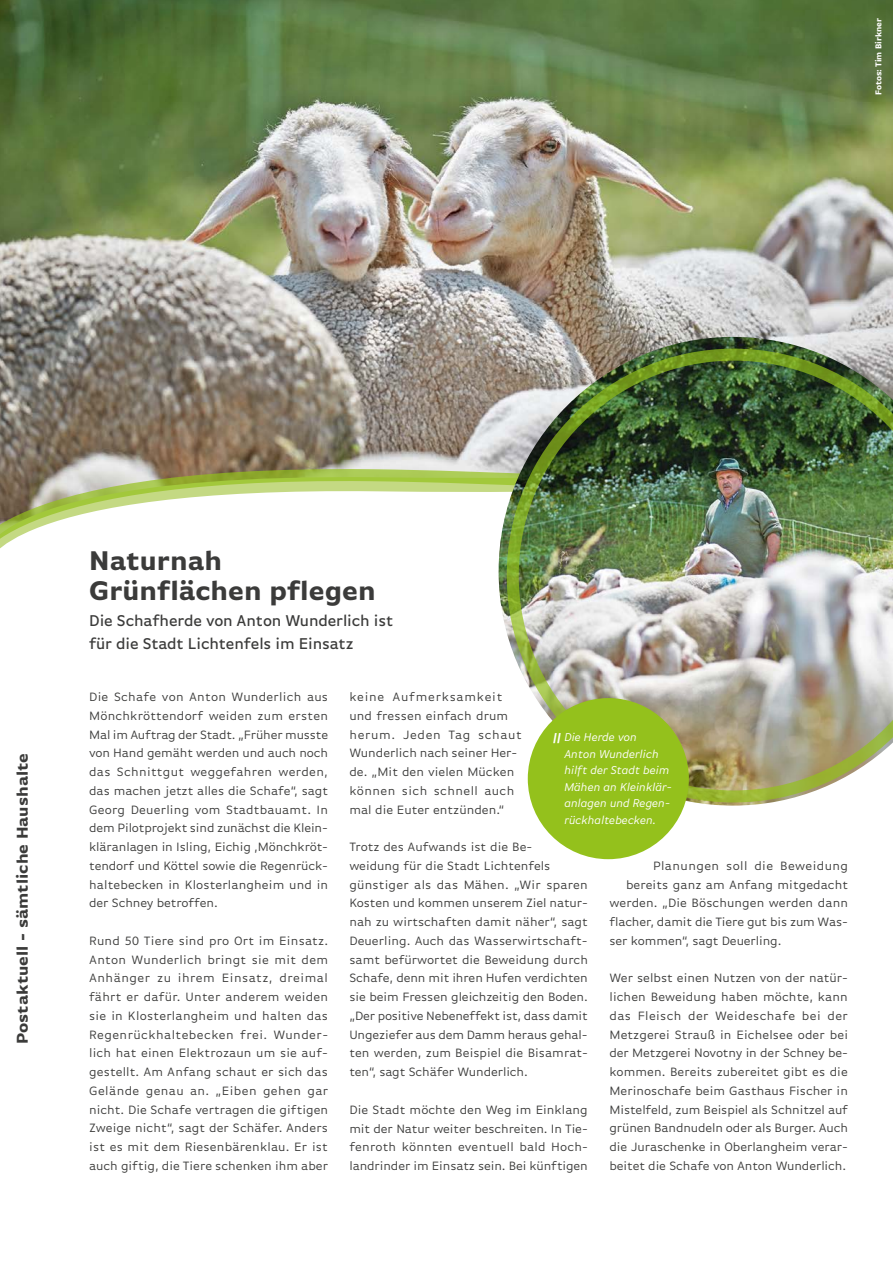
<style>
.page{position:relative;width:893px;height:1263px;background:#fff}
.page>*{position:absolute;margin:0;border:0;box-sizing:border-box;transform-origin:0 0}
.t1{font:700 28.5px/30px "Basic Gothic Pro";color:#3b3b3a;scale:.95 1}
.t2{font:500 16.5px/22.5px "Basic Gothic Pro";letter-spacing:-.01em;color:#3b3b3a;scale:.95 1}
.t3{font:700 16.5px "Basic Gothic Pro";color:#3b3b3a}
.t4{font:12.75px/18.8px "Basic Gothic Pro";color:#3b3b3a;text-align:justify}
.t5{font:12.75px "Basic Gothic Pro";letter-spacing:.03em;color:#3b3b3a}
.t6{font:italic 12px/16.5px "Basic Gothic Pro";letter-spacing:-.01em;color:#fff}
.t7{font:700 9px "Basic Gothic Pro";color:#fff;scale:.9 1}
.s1{font-weight:700}
</style>
<div class="page">
<img style="left:0;top:0;width:893px;height:407px">
<svg style="left:0;top:407px;width:499px;height:163px"></svg>
<img style="left:499px;top:337px;width:394px;height:469px">
<img style="left:507px;top:349px;width:386px;height:453px">
<div style="left:528px;top:698px;width:161px;height:161px;background:#94c11c;border-radius:50%"></div>
<p class="t7" style="left:873px;top:95px;width:87px;rotate:-90deg">Fotos: Tim Birkner</p>
<p class="t3" style="left:13px;top:1044px;width:293px;rotate:-90deg">Postaktuell - sämtliche Haushalte</p>
<h1 class="t1" style="left:89px;top:545px;width:303px">Naturnah<br>Grünflächen pflegen</h1>
<p class="t2" style="left:89px;top:610px;width:321px">Die Schafherde von Anton Wunderlich ist für die Stadt Lichtenfels im Einsatz</p>
<p class="t4" style="left:89px;top:687px;width:241px">Die Schafe von Anton Wunderlich aus Mönchkröttendorf weiden zum ersten Mal im Auftrag der Stadt. „Früher musste von Hand gemäht werden und auch noch das Schnittgut weggefahren werden, das machen jetzt alles die Schafe“, sagt Georg Deuerling vom Stadtbauamt. In dem Pilotprojekt sind zunächst die Klein&shy;kläranlagen in Isling, Eichig ,Mönchkröt&shy;tendorf und Köttel sowie die Regenrück&shy;haltebecken in Klosterlangheim und in der Schney betroffen.</p>
<p class="t4" style="left:89px;top:931px;width:241px">Rund 50 Tiere sind pro Ort im Einsatz.<br>Anton Wunderlich bringt sie mit dem Anhänger zu ihrem Einsatz, dreimal fährt er dafür. Unter anderem weiden sie in Klosterlangheim und halten das Regenrückhaltebecken frei. Wunder&shy;lich hat einen Elektrozaun um sie auf&shy;gestellt. Am Anfang schaut er sich das Gelände genau an. „Eiben gehen gar nicht. Die Schafe vertragen die giftigen Zweige nicht“, sagt der Schäfer. Anders ist es mit dem Riesenbärenklau. Er ist auch giftig, die Tiere schenken ihm aber</p>
<p class="t4" style="left:349px;top:687px;width:174px;text-align:left">keine Aufmerksamkeit und fressen einfach drum herum. Jeden Tag schaut<br>Wunderlich nach seiner Her&shy;de. „Mit den vielen Mücken können sich schnell auch mal die Euter entzünden.“</p>
<p class="t4" style="left:349px;top:837px;width:240px;text-align:left">Trotz des Aufwands ist die Be-<br>weidung für die Stadt Lichtenfels günstiger als das Mähen. „Wir sparen Kosten und kommen unserem Ziel natur&shy;nah zu wirtschaften damit näher“, sagt Deuerling. Auch das Wasserwirtschaft&shy;samt befürwortet die Beweidung durch Schafe, denn mit ihren Hufen verdichten sie beim Fressen gleichzeitig den Boden. „Der positive Nebeneffekt ist, dass damit Ungeziefer aus dem Damm heraus gehal&shy;ten werden, zum Beispiel die Bisamrat&shy;ten“, sagt Schäfer Wunderlich.</p>
<p class="t4" style="left:349px;top:1100px;width:240px">Die Stadt möchte den Weg im Einklang mit der Natur weiter beschreiten. In Tie&shy;fenroth könnten eventuell bald Hoch&shy;landrinder im Einsatz sein. Bei künftigen</p>
<p class="t6" style="left:564px;top:729px;width:108px;text-indent:-11px"><span class="s1">||</span> Die Herde von<br>Anton Wunderlich hilft der Stadt beim<br>Mähen an Kleinklär&shy;anlagen und Regen&shy;rückhaltebecken.</p>
<p class="t5" style="left:653px;top:858px;width:197px">Planungen soll die Beweidung</p>
<p class="t4" style="left:626px;top:875px;width:224px">bereits ganz am Anfang mitgedacht</p>
<p class="t4" style="left:609px;top:894px;width:240px">werden. „Die Böschungen werden dann</p>
<p class="t4" style="left:609px;top:912px;width:240px">flacher, damit die Tiere gut bis zum Was-</p>
<p class="t4" style="left:609px;top:931px;width:173px">ser kommen“, sagt Deuerling.</p>
<p class="t4" style="left:609px;top:969px;width:240px">Wer selbst einen Nutzen von der natür&shy;lichen Beweidung haben möchte, kann das Fleisch der Weideschafe bei der Metzgerei Strauß in Eichelsee oder bei der Metzgerei Novotny in der Schney be&shy;kommen. Bereits zubereitet gibt es die Merinoschafe beim Gasthaus Fischer in Mistelfeld, zum Beispiel als Schnitzel auf grünen Bandnudeln oder als Burger. Auch die Juraschenke in Oberlangheim verar&shy;beitet die Schafe von Anton Wunderlich.</p>
</div>
